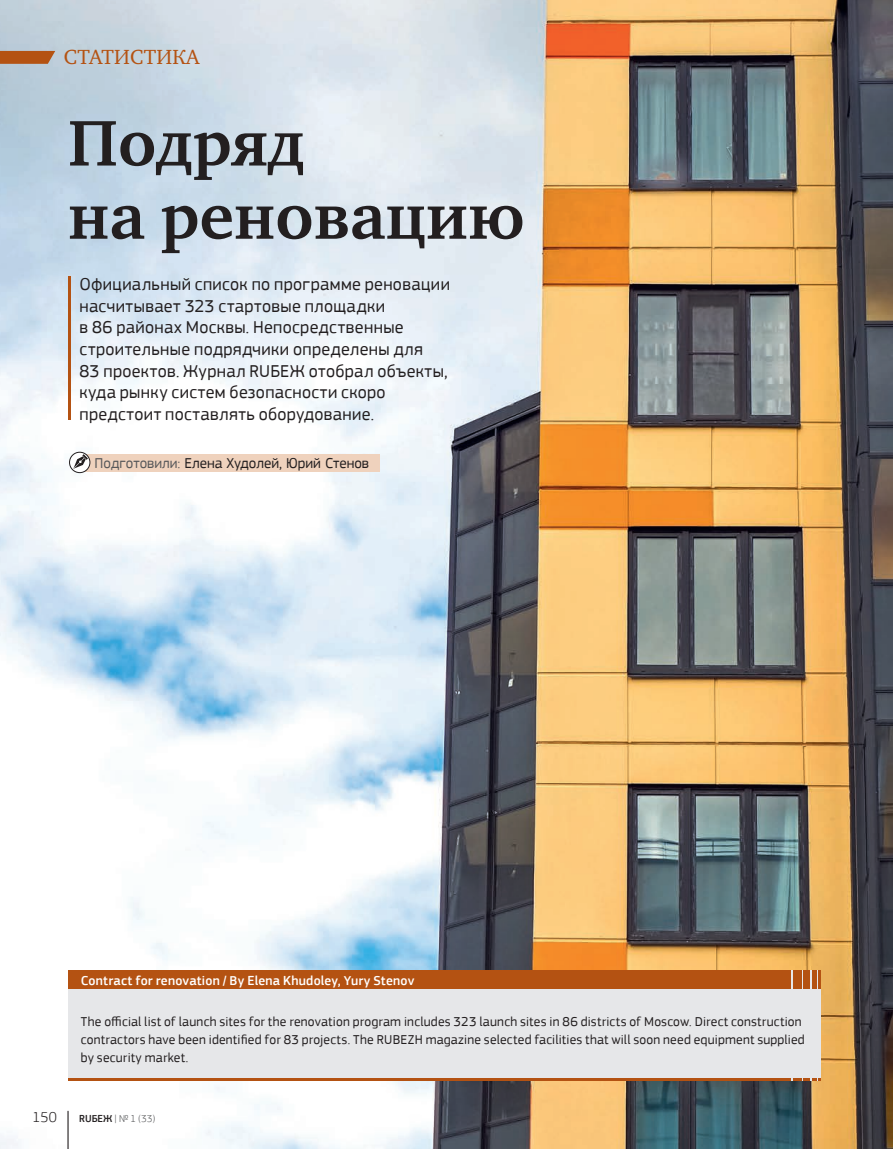
<style>
.page{position:relative;width:893px;height:1149px;background:#fff}
.page>*{position:absolute;margin:0;border:0;box-sizing:border-box;transform-origin:0 0}
.t1{font:700 66px/73.2px "Charter ITC";color:#231f20}
.t2{font:21px "Charter ITC";letter-spacing:.01em;color:#b45212}
.t3{font:18px/21.6px "PF Square Sans Pro";letter-spacing:.02em;color:#231f20}
.t4{font:15px "PF Square Sans Pro";color:#231f20}
.t5{font:300 15px "PF Square Sans Pro";color:#231f20}
.t6{font:13.5px/18.3px "PF Square Sans Pro";letter-spacing:.015em;color:#231f20}
.t7{font:500 13.5px "PF Square Sans Pro";letter-spacing:.015em;color:#fff}
.t8{font:300 10.5px "PF Square Sans Pro";color:#57585a}
.s1{color:#57585a}
.s2{font-weight:500;color:#231f20}
</style>
<div class="page">
<img style="left:0;top:0;width:893px;height:1148px">
<svg style="left:0;top:51px;width:55px;height:13px"></svg>
<hr style="left:68px;top:276px;width:3px;height:143px;background:#b45212">
<div style="left:68px;top:970px;width:753px;height:110px;background:#e6e7e9"></div>
<div style="left:68px;top:970px;width:723px;height:18px;background:#b45212"></div>
<div style="left:793px;top:970px;width:8px;height:18px;background:#b45212"></div>
<div style="left:804px;top:970px;width:6px;height:18px;background:#b45212"></div>
<hr style="left:812px;top:970px;width:4px;height:18px;background:#b45212">
<svg style="left:819px;top:970px;width:2px;height:18px"></svg>
<hr style="left:68px;top:1077px;width:723px;height:3px;background:#b45212">
<svg style="left:793px;top:1078px;width:28px;height:2px"></svg>
<div style="left:79px;top:454px;width:300px;height:17px;background:#efd2bd"></div>
<svg style="left:70px;top:452px;width:20px;height:20px"></svg>
<div style="left:69px;top:451px;width:21px;height:22px;border:1px solid #231f20;border-radius:50%"></div>
<svg style="left:73px;top:454px;width:15px;height:14px"></svg>
<hr style="left:67px;top:1110px;width:2px;height:38px;background:#231f20">
<h2 class="t2" style="left:64px;top:43px;width:137px">СТАТИСТИКА</h2>
<h1 class="t1" style="left:68px;top:107px;width:458px">Подряд<br>на реновацию</h1>
<p class="t3" style="left:79px;top:273px;width:372px">Официальный список по программе реновации насчитывает 323 стартовые площадки<br>в 86 районах Москвы. Непосредственные строительные подрядчики определены для<br>83 проектов. Журнал RUБЕЖ отобрал объекты, куда рынку систем безопасности скоро предстоит поставлять оборудование.</p>
<p class="t4" style="left:95px;top:454px;width:276px"><span class="s1">Подготовили:</span> Елена Худолей, Юрий Стенов</p>
<p class="t7" style="left:81px;top:972px;width:335px">Contract for renovation / By Elena Khudoley, Yury Stenov</p>
<p class="t6" style="left:81px;top:1011px;width:725px">The official list of launch sites for the renovation program includes 323 launch sites in 86 districts of Moscow. Direct construction contractors have been identified for 83 projects. The RUBEZH magazine selected facilities that will soon need equipment supplied by security market.</p>
<p class="t5" style="left:33px;top:1108px;width:26px">150</p>
<p class="t8" style="left:79px;top:1112px;width:78px"><span class="s2">RUБЕЖ</span> | № 1 (33)</p>
</div>
